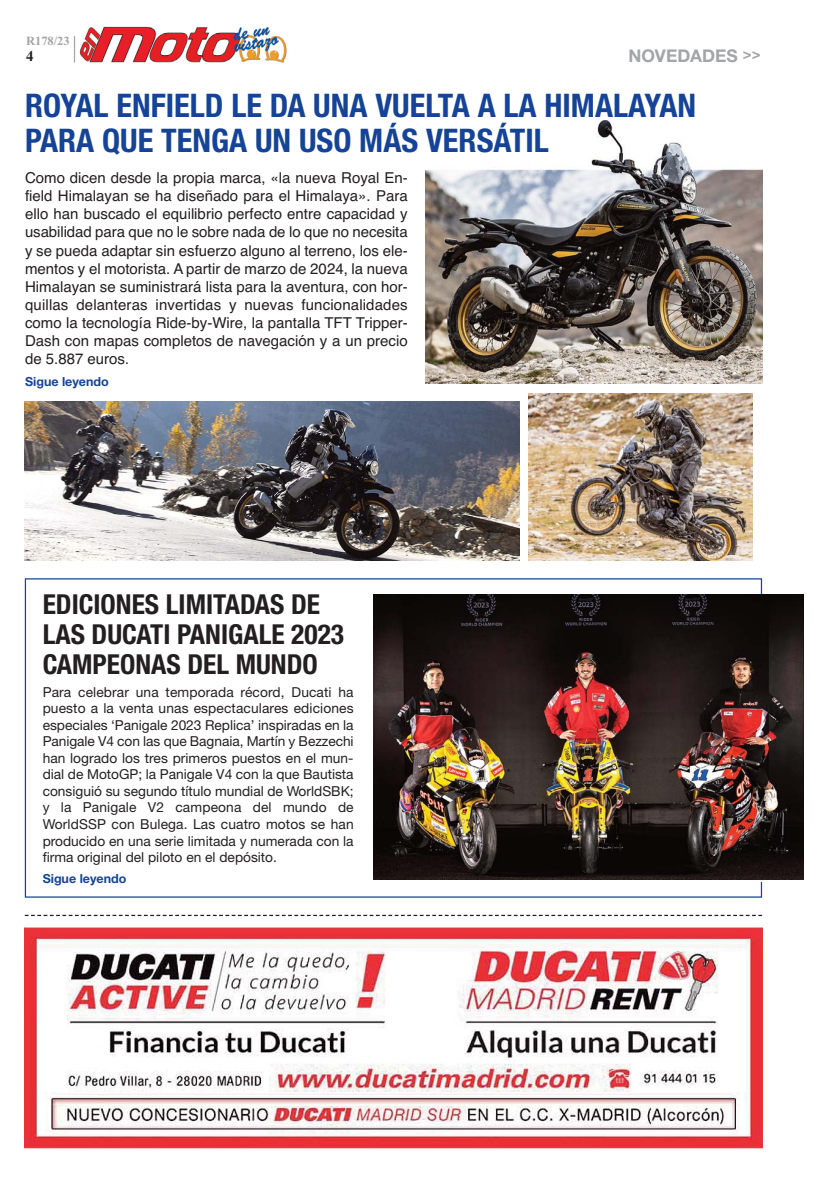
<style>
.page{position:relative;width:833px;height:1188px;background:#fff}
.page>*{position:absolute;margin:0;border:0;box-sizing:border-box;transform-origin:0 0}
.t1{font:700 condensed 32.5px/35px "Helvetica Neue LT Std";color:#154398}
.t2{font:700 condensed 27.5px/30px "Helvetica Neue LT Std";color:#231f20}
.t3{font:700 17.5px "Helvetica Neue LT Std";color:#a3a5a8}
.t4{font:15px/18px "Helvetica";color:#231f20;text-align:justify}
.t5{font:700 15px "Times New Roman";color:#231f20}
.t6{font:13.75px/16.5px "Helvetica Neue LT Std";color:#231f20;text-align:justify}
.t7{font:700 12.5px "Helvetica Neue LT Std";color:#154398}
.t8{font:700 12.5px "Times New Roman";color:#a3a5a8}
.s1{font-size:15px}
.s2{font-family:"Helvetica Neue LT Std";font-size:13.75px}
</style>
<div class="page">
<svg style="left:74px;top:36px;width:1px;height:26px"></svg>
<img style="left:25px;top:927px;width:737px;height:222px">
<svg style="left:25px;top:914px;width:737px;height:1px"></svg>
<img style="left:79px;top:26px;width:208px;height:37px">
<img style="left:373px;top:594px;width:430px;height:285px">
<img style="left:425px;top:121px;width:337px;height:262px">
<img style="left:25px;top:401px;width:494px;height:159px">
<img style="left:528px;top:393px;width:224px;height:167px">
<p class="t8" style="left:26px;top:33px;width:45px">R178/23</p>
<p class="t5" style="left:26px;top:47px;width:9px">4</p>
<p class="t3" style="left:628px;top:49px;width:134px">NOVEDADES <span class="s1">&gt;&gt;</span></p>
<p class="t1" style="left:25px;top:88px;width:672px">ROYAL ENFIELD LE DA UNA VUELTA A LA HIMALAYAN<br>PARA QUE TENGA UN USO MÁS VERSÁTIL</p>
<p class="t4" style="left:25px;top:170px;width:384px">Como dicen desde la propia marca, «la nueva Royal En&shy;field Himalayan se ha diseñado para el Himalaya». Para ello han buscado el equilibrio perfecto entre capacidad y usabilidad para que no le sobre nada de lo que no necesita y se pueda adaptar sin esfuerzo alguno al terreno, los ele&shy;mentos y el motorista. A partir de marzo de 2024, la nueva Himalayan se suministrará lista para la aventura, con hor&shy;quillas delanteras invertidas y nuevas funcionalidades como la tecnología Ride-by-Wire, la pantalla TFT Tripper-Dash con mapas completos de navegación y a un precio de 5.887 euros<span class="s2">.</span></p>
<p class="t7" style="left:25px;top:376px;width:85px">Sigue leyendo</p>
<p class="t2" style="left:43px;top:589px;width:303px">EDICIONES LIMITADAS DE<br>LAS DUCATI PANIGALE 2023<br>CAMPEONAS DEL MUNDO</p>
<p class="t6" style="left:43px;top:685px;width:312px">Para celebrar una temporada récord, Ducati ha puesto a la venta unas espectaculares ediciones especiales ‘Panigale 2023 Replica’ inspiradas en la Panigale V4 con las que Bagnaia, Martín y Bezzechi han logrado los tres primeros puestos en el mun&shy;dial de MotoGP; la Panigale V4 con la que Bautista consiguió su segundo título mundial de WorldSBK; y la Panigale V2 campeona del mundo de WorldSSP con Bulega. Las cuatro motos se han producido en una serie limitada y numerada con la firma original del piloto en el depósito.</p>
<p class="t7" style="left:43px;top:873px;width:85px">Sigue leyendo</p>
</div>
